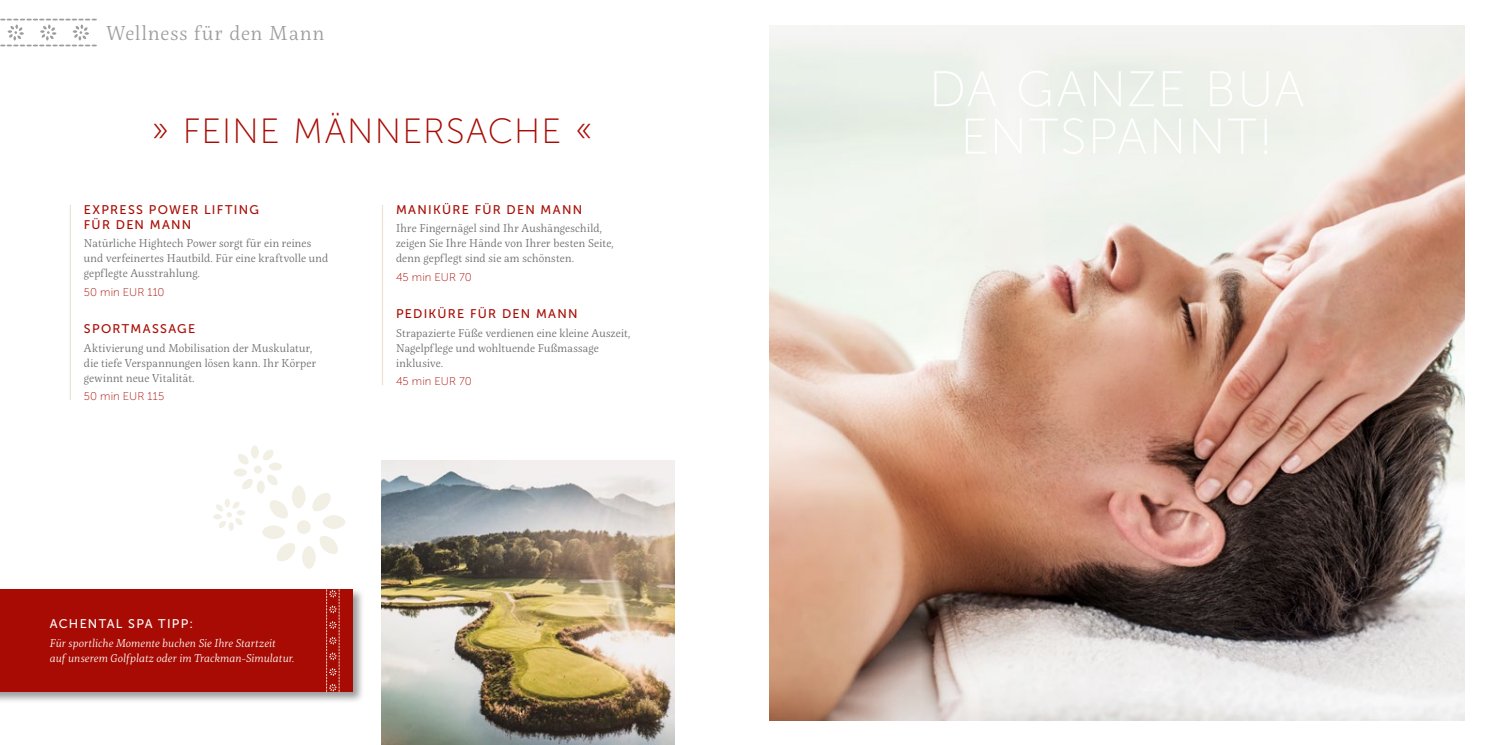
<style>
.page{position:relative;width:1489px;height:745px;background:#fff}
.page>*{position:absolute;margin:0;border:0;box-sizing:border-box;transform-origin:0 0}
.t1{font:50px/47.2px "Museo Sans 100";letter-spacing:.03em;color:#fff;text-align:center}
.t2{font:35px "Museo Sans 100";letter-spacing:.035em;color:#a80b03}
.t3{font:300 20px "Servus Slab";letter-spacing:.06em;color:#9c9d9d}
.t4{font:12.5px/15px "Museo Sans 500";letter-spacing:.105em;color:#a80b03}
.t5{font:12.5px "Museo Sans 500";letter-spacing:.1em;color:#fff}
.t6{font:300 11.25px/15px "Servus Slab";letter-spacing:.02em;color:#6a6a69}
.t7{font:italic 300 11.25px/15px "Servus Slab";letter-spacing:.005em;color:#fff}
.t8{font:11.25px "Museo Sans 100";letter-spacing:.005em;color:#a80b03}
</style>
<div class="page">
<img style="left:382px;top:460px;width:292px;height:284px">
<img style="left:769px;top:26px;width:694px;height:693px">
<div style="left:0;top:587px;width:364px;height:116px;background:#000;opacity:.4"></div>
<div style="left:0;top:588px;width:353px;height:103px;background:#a80b03"></div>
<svg style="left:213px;top:445px;width:132px;height:123px"></svg>
<svg style="left:326px;top:589px;width:13px;height:102px"></svg>
<svg style="left:0;top:18px;width:97px;height:29px"></svg>
<hr style="left:382px;top:205px;width:1px;height:180px;background:#eae5d5">
<hr style="left:70px;top:205px;width:1px;height:195px;background:#eae5d5">
<h3 class="t3" style="left:106px;top:20px;width:219px">Wellness für den Mann</h3>
<h2 class="t2" style="left:151px;top:113px;width:443px">» FEINE MÄNNERSACHE «</h2>
<p class="t4" style="left:84px;top:202px;width:177px">EXPRESS POWER LIFTING<br>FÜR DEN MANN</p>
<p class="t6" style="left:84px;top:236px;width:246px">Natürliche Hightech Power sorgt für ein reines und verfeinertes Hautbild. Für eine kraftvolle und gepflegte Ausstrahlung.</p>
<p class="t8" style="left:84px;top:286px;width:82px">50 min EUR 110</p>
<p class="t4" style="left:84px;top:321px;width:113px">SPORTMASSAGE</p>
<p class="t6" style="left:84px;top:340px;width:234px">Aktivierung und Mobilisation der Muskulatur, die tiefe Verspannungen lösen kann. Ihr Körper gewinnt neue Vitalität.</p>
<p class="t8" style="left:84px;top:390px;width:82px">50 min EUR 115</p>
<p class="t4" style="left:396px;top:202px;width:188px">MANIKÜRE FÜR DEN MANN</p>
<p class="t6" style="left:396px;top:221px;width:219px">Ihre Fingernägel sind Ihr Aushängeschild, zeigen Sie Ihre Hände von Ihrer besten Seite, denn gepflegt sind sie am schönsten.</p>
<p class="t8" style="left:396px;top:271px;width:77px">45 min EUR 70</p>
<p class="t4" style="left:396px;top:306px;width:183px">PEDIKÜRE FÜR DEN MANN</p>
<p class="t6" style="left:396px;top:325px;width:236px">Strapazierte Füße verdienen eine kleine Auszeit,<br>Nagelpflege und wohltuende Fußmassage inklusive.</p>
<p class="t8" style="left:396px;top:375px;width:77px">45 min EUR 70</p>
<p class="t5" style="left:50px;top:616px;width:145px">ACHENTAL SPA TIPP:</p>
<p class="t7" style="left:50px;top:635px;width:246px">Für sportliche Momente buchen Sie Ihre Startzeit<br>auf unserem Golfplatz oder im Trackman-Simulatur.</p>
<h1 class="t1" style="left:928px;top:66px;width:377px">DA GANZE BUA<br>ENTSPANNT!</h1>
</div>
